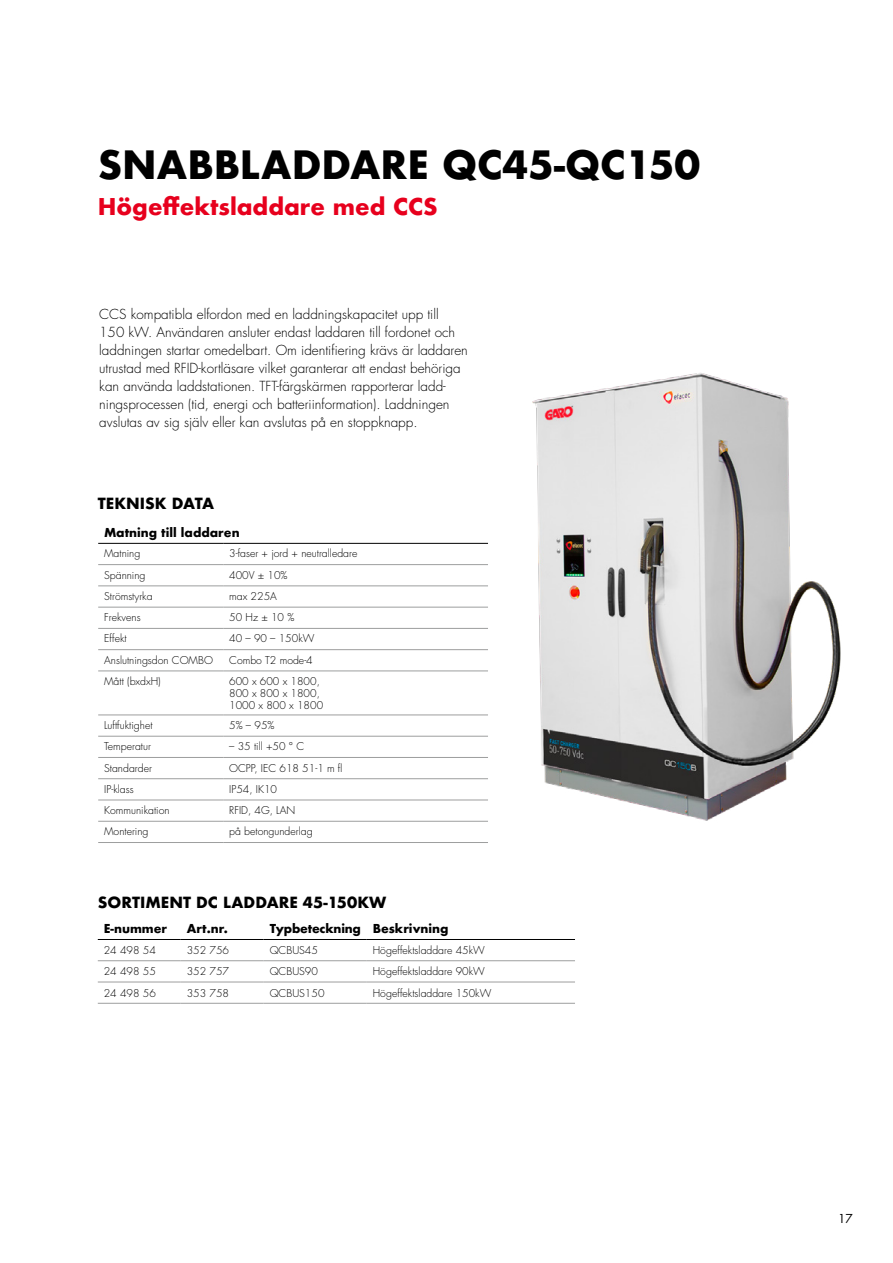
<style>
.page{position:relative;width:893px;height:1263px;background:#fff}
.page>*{position:absolute;margin:0;border:0;box-sizing:border-box;transform-origin:0 0}
.t1{font:700 37.95px "Futura";color:#000}
.t2{font:700 22.5px "Futura";color:#e7001d}
.t3{font:700 15px "Futura";color:#000}
.t4{font:300 13.5px/18px "Futura";color:#000}
.t5{font:700 12px "Futura";color:#000}
.t6{font:12px "Futura";color:#000}
.t7{font:300 10.5px/12px "Futura";color:#000}
</style>
<div class="page">
<hr style="left:98px;top:564px;width:125px;height:1px;background:#9d9e9e">
<hr style="left:223px;top:564px;width:265px;height:1px;background:#9d9e9e">
<hr style="left:98px;top:586px;width:125px;height:1px;background:#9d9e9e">
<hr style="left:223px;top:586px;width:265px;height:1px;background:#9d9e9e">
<hr style="left:98px;top:607px;width:125px;height:1px;background:#9d9e9e">
<hr style="left:223px;top:607px;width:265px;height:1px;background:#9d9e9e">
<hr style="left:98px;top:628px;width:125px;height:1px;background:#9d9e9e">
<hr style="left:223px;top:628px;width:265px;height:1px;background:#9d9e9e">
<hr style="left:98px;top:649px;width:125px;height:1px;background:#9d9e9e">
<hr style="left:223px;top:649px;width:265px;height:1px;background:#9d9e9e">
<hr style="left:98px;top:671px;width:125px;height:1px;background:#9d9e9e">
<hr style="left:223px;top:671px;width:265px;height:1px;background:#9d9e9e">
<hr style="left:98px;top:715px;width:125px;height:1px;background:#9d9e9e">
<hr style="left:223px;top:715px;width:265px;height:1px;background:#9d9e9e">
<hr style="left:98px;top:736px;width:125px;height:1px;background:#9d9e9e">
<hr style="left:223px;top:736px;width:265px;height:1px;background:#9d9e9e">
<hr style="left:98px;top:757px;width:125px;height:1px;background:#9d9e9e">
<hr style="left:223px;top:757px;width:265px;height:1px;background:#9d9e9e">
<hr style="left:98px;top:778px;width:125px;height:1px;background:#9d9e9e">
<hr style="left:223px;top:778px;width:265px;height:1px;background:#9d9e9e">
<hr style="left:98px;top:800px;width:125px;height:1px;background:#9d9e9e">
<hr style="left:223px;top:800px;width:265px;height:1px;background:#9d9e9e">
<hr style="left:98px;top:821px;width:125px;height:1px;background:#9d9e9e">
<hr style="left:223px;top:821px;width:265px;height:1px;background:#9d9e9e">
<hr style="left:98px;top:842px;width:125px;height:1px;background:#9d9e9e">
<hr style="left:223px;top:842px;width:265px;height:1px;background:#9d9e9e">
<hr style="left:98px;top:543px;width:125px;height:1px;background:#000">
<hr style="left:223px;top:543px;width:265px;height:1px;background:#000">
<hr style="left:98px;top:960px;width:83px;height:1px;background:#9d9e9e">
<hr style="left:181px;top:960px;width:83px;height:1px;background:#9d9e9e">
<hr style="left:264px;top:960px;width:103px;height:1px;background:#9d9e9e">
<hr style="left:367px;top:960px;width:208px;height:1px;background:#9d9e9e">
<hr style="left:98px;top:982px;width:83px;height:1px;background:#9d9e9e">
<hr style="left:181px;top:982px;width:83px;height:1px;background:#9d9e9e">
<hr style="left:264px;top:982px;width:103px;height:1px;background:#9d9e9e">
<hr style="left:367px;top:982px;width:208px;height:1px;background:#9d9e9e">
<hr style="left:98px;top:1003px;width:83px;height:1px;background:#9d9e9e">
<hr style="left:181px;top:1003px;width:83px;height:1px;background:#9d9e9e">
<hr style="left:264px;top:1003px;width:103px;height:1px;background:#9d9e9e">
<hr style="left:367px;top:1003px;width:208px;height:1px;background:#9d9e9e">
<hr style="left:98px;top:939px;width:83px;height:1px;background:#000">
<hr style="left:181px;top:939px;width:83px;height:1px;background:#000">
<hr style="left:264px;top:939px;width:103px;height:1px;background:#000">
<hr style="left:367px;top:939px;width:208px;height:1px;background:#000">
<img style="left:532px;top:373px;width:309px;height:448px">
<h1 class="t1" style="left:98px;top:138px;width:604px">SNABBLADDARE QC45-QC150</h1>
<h2 class="t2" style="left:98px;top:190px;width:341px">Högeffektsladdare med CCS</h2>
<p class="t4" style="left:99px;top:306px;width:370px">CCS kompatibla elfordon med en laddningskapacitet upp till<br>150 kW. Användaren ansluter endast laddaren till fordonet och laddningen startar omedelbart. Om identifiering krävs är laddaren utrustad med RFID-kortläsare vilket garanterar att endast behöriga kan använda laddstationen. TFT-färgskärmen rapporterar ladd&shy;ningsprocessen (tid, energi och batteriinformation). Laddningen avslutas av sig själv eller kan avslutas på en stoppknapp.</p>
<h3 class="t3" style="left:98px;top:493px;width:118px">TEKNISK DATA</h3>
<p class="t5" style="left:104px;top:524px;width:137px">Matning till laddaren</p>
<p class="t7" style="left:104px;top:548px;width:38px">Matning</p>
<p class="t7" style="left:229px;top:548px;width:130px">3-faser + jord + neutralledare</p>
<p class="t7" style="left:104px;top:569px;width:43px">Spänning</p>
<p class="t7" style="left:229px;top:569px;width:60px">400V ± 10%</p>
<p class="t7" style="left:104px;top:590px;width:50px">Strömstyrka</p>
<p class="t7" style="left:229px;top:590px;width:49px">max 225A</p>
<p class="t7" style="left:104px;top:612px;width:38px">Frekvens</p>
<p class="t7" style="left:229px;top:612px;width:67px">50 Hz ± 10 %</p>
<p class="t7" style="left:104px;top:633px;width:24px">Effekt</p>
<p class="t7" style="left:229px;top:633px;width:87px">40 – 90 – 150kW</p>
<p class="t7" style="left:104px;top:654px;width:110px">Anslutningsdon COMBO</p>
<p class="t7" style="left:229px;top:654px;width:85px">Combo T2 mode-4</p>
<p class="t7" style="left:104px;top:675px;width:58px">Mått (bxdxH)</p>
<p class="t7" style="left:229px;top:675px;width:95px">600 x 600 x 1800,<br>800 x 800 x 1800,<br>1000 x 800 x 1800</p>
<p class="t7" style="left:104px;top:719px;width:50px">Luftfuktighet</p>
<p class="t7" style="left:229px;top:719px;width:47px">5% – 95%</p>
<p class="t7" style="left:104px;top:741px;width:48px">Temperatur</p>
<p class="t7" style="left:229px;top:741px;width:76px">– 35 till +50 ° C</p>
<p class="t7" style="left:104px;top:762px;width:49px">Standarder</p>
<p class="t7" style="left:229px;top:762px;width:115px">OCPP, IEC 618 51-1 m fl</p>
<p class="t7" style="left:104px;top:783px;width:31px">IP-klass</p>
<p class="t7" style="left:229px;top:783px;width:49px">IP54, IK10</p>
<p class="t7" style="left:104px;top:804px;width:67px">Kommunikation</p>
<p class="t7" style="left:229px;top:804px;width:68px">RFID, 4G, LAN</p>
<p class="t7" style="left:104px;top:826px;width:46px">Montering</p>
<p class="t7" style="left:229px;top:826px;width:85px">på betongunderlag</p>
<h3 class="t3" style="left:98px;top:891px;width:290px">SORTIMENT DC LADDARE 45-150KW</h3>
<p class="t5" style="left:104px;top:920px;width:65px">E-nummer</p>
<p class="t5" style="left:187px;top:920px;width:43px">Art.nr.</p>
<p class="t5" style="left:270px;top:920px;width:180px">Typbeteckning Beskrivning</p>
<p class="t7" style="left:104px;top:944px;width:54px">24 498 54</p>
<p class="t7" style="left:187px;top:944px;width:44px">352 756</p>
<p class="t7" style="left:270px;top:944px;width:50px">QCBUS45</p>
<p class="t7" style="left:373px;top:944px;width:114px">Högeffektsladdare 45kW</p>
<p class="t7" style="left:104px;top:966px;width:54px">24 498 55</p>
<p class="t7" style="left:187px;top:966px;width:44px">352 757</p>
<p class="t7" style="left:270px;top:966px;width:50px">QCBUS90</p>
<p class="t7" style="left:373px;top:966px;width:114px">Högeffektsladdare 90kW</p>
<p class="t7" style="left:104px;top:987px;width:54px">24 498 56</p>
<p class="t7" style="left:187px;top:987px;width:44px">353 758</p>
<p class="t7" style="left:270px;top:987px;width:56px">QCBUS150</p>
<p class="t7" style="left:373px;top:987px;width:120px">Högeffektsladdare 150kW</p>
<p class="t6" style="left:838px;top:1211px;width:16px">17</p>
</div>
